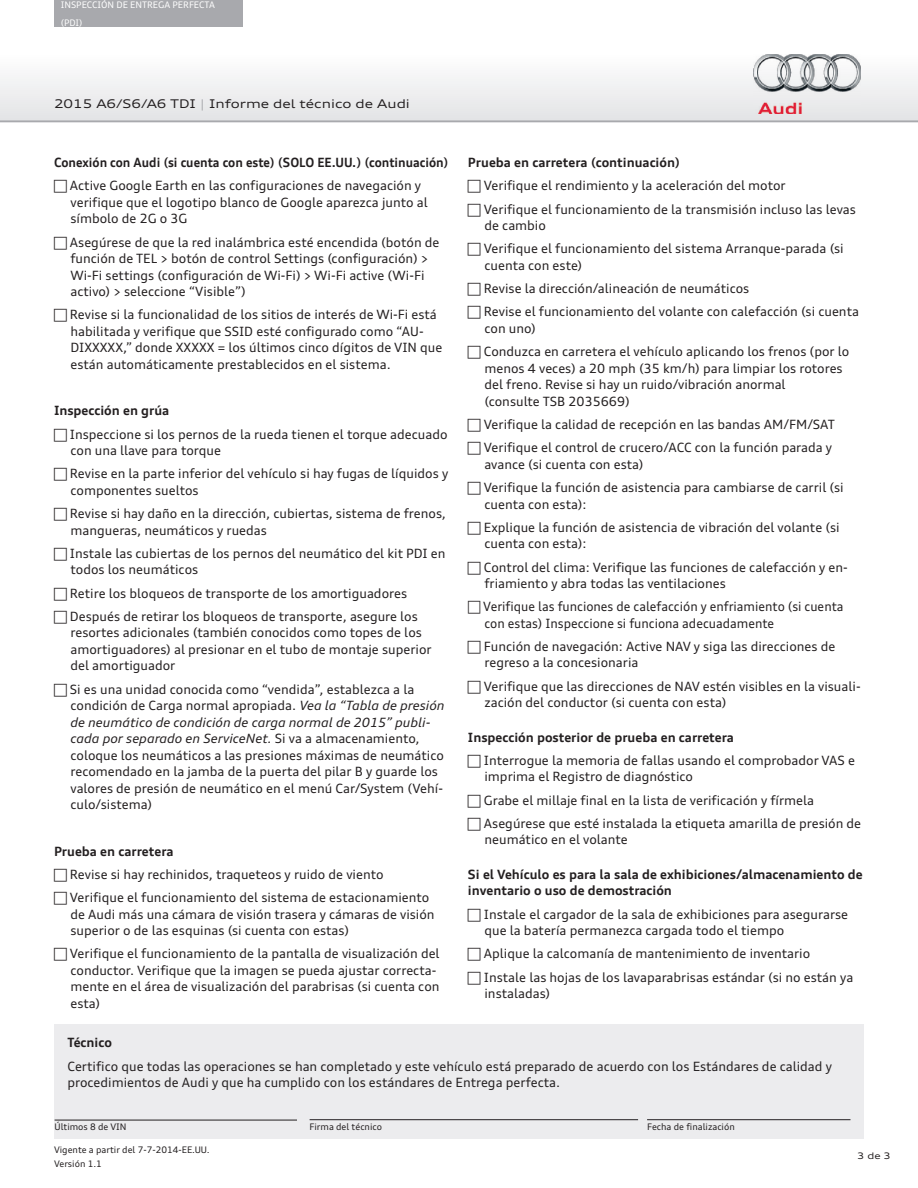
<style>
.page{position:relative;width:918px;height:1188px;background:#fff}
.page>*{position:absolute;margin:0;border:0;box-sizing:border-box;transform-origin:0 0}
.t1{font:12.75px/16.5px "Audi Type";color:#231f20}
.t2{font:700 12.75px/16.5px "Audi Type";color:#231f20}
.t3{font:12.75px/23.2px "Audi Type";color:#231f20;scale:.96 1}
.t4{font:700 12.75px "Audi Type";color:#231f20;scale:.94 1}
.t5{font:expanded 12px "Audi Type";color:#231f20}
.t6{font:9px/13.5px "Audi Type";color:#231f20}
.t7{font:9px/18px "Audi Type";color:#fff}
.t8{font:expanded 9px "Audi Type";color:#231f20}
.s1{color:#a8a9ad}
.s2{font-style:italic}
</style>
<div class="page">
<svg style="left:0;top:67px;width:918px;height:54px"></svg>
<div style="left:54px;top:0;width:189px;height:27px;background:#a8a9ad"></div>
<hr style="left:0;top:121px;width:918px;height:1px;background:#a8a9ad">
<img style="left:754px;top:54px;width:107px;height:60px">
<div style="left:54px;top:1024px;width:810px;height:114px;background:#ececee"></div>
<hr style="left:310px;top:1119px;width:328px;height:1px;background:#231f20">
<hr style="left:647px;top:1119px;width:203px;height:1px;background:#231f20">
<hr style="left:55px;top:1120px;width:242px;height:1px;background:#231f20">
<p class="t7" style="left:61px;top:-4px;width:156px">INSPECCIÓN DE ENTREGA PERFECTA (PDI)</p>
<p class="t5" style="left:54px;top:96px;width:357px">2015 A6/S6/A6 TDI <span class="s1">|</span> Informe del técnico de Audi</p>
<p class="t4" style="left:54px;top:154px;width:421px">Conexión con Audi (si cuenta con este) (SOLO EE.UU.) (continuación)</p>
<p class="t1" style="left:70px;top:177px;width:359px">Active Google Earth en las configuraciones de navegación y verifique que el logotipo blanco de Google aparezca junto al símbolo de 2G o 3G</p>
<p class="t1" style="left:70px;top:234px;width:371px">Asegúrese de que la red inalámbrica esté encendida (botón de función de TEL &gt; botón de control Settings (configuración) &gt; Wi-Fi settings (configuración de Wi-Fi) &gt; Wi-Fi active (Wi-Fi activo) &gt; seleccione “Visible”)</p>
<p class="t1" style="left:70px;top:306px;width:374px">Revise si la funcionalidad de los sitios de interés de Wi-Fi está habilitada y verifique que SSID esté configurado como “AU-DIXXXXX,” donde XXXXX = los últimos cinco dígitos de VIN que están automáticamente prestablecidos en el sistema.</p>
<p class="t2" style="left:54px;top:402px;width:117px">Inspección en grúa</p>
<p class="t1" style="left:70px;top:426px;width:379px">Inspeccione si los pernos de la rueda tienen el torque adecuado con una llave para torque</p>
<p class="t1" style="left:70px;top:465px;width:380px">Revise en la parte inferior del vehículo si hay fugas de líquidos y componentes sueltos</p>
<p class="t1" style="left:70px;top:505px;width:378px">Revise si hay daño en la dirección, cubiertas, sistema de frenos, mangueras, neumáticos y ruedas</p>
<p class="t1" style="left:70px;top:545px;width:377px">Instale las cubiertas de los pernos del neumático del kit PDI en todos los neumáticos</p>
<p class="t1" style="left:70px;top:581px;width:349px;line-height:23.2px">Retire los bloqueos de transporte de los amortiguadores<br>Después de retirar los bloqueos de transporte, asegure los</p>
<p class="t1" style="left:70px;top:625px;width:363px">resortes adicionales (también conocidos como topes de los amortiguadores) al presionar en el tubo de montaje superior del amortiguador</p>
<p class="t1" style="left:70px;top:681px;width:376px">Si es una unidad conocida como “vendida”, establezca a la condición de Carga normal apropiada. <span class="s2">Vea la “Tabla de presión de neumático de condición de carga normal de 2015” publi&shy;cada por separado en ServiceNet.</span> Si va a almacenamiento, coloque los neumáticos a las presiones máximas de neumático recomendado en la jamba de la puerta del pilar B y guarde los valores de presión de neumático en el menú Car/System (Vehí&shy;culo/sistema)</p>
<p class="t2" style="left:54px;top:843px;width:121px">Prueba en carretera</p>
<p class="t1" style="left:70px;top:863px;width:361px;line-height:23.2px">Revise si hay rechinidos, traqueteos y ruido de viento<br>Verifique el funcionamiento del sistema de estacionamiento</p>
<p class="t1" style="left:70px;top:906px;width:366px">de Audi más una cámara de visión trasera y cámaras de visión superior o de las esquinas (si cuenta con estas)</p>
<p class="t1" style="left:70px;top:946px;width:371px">Verifique el funcionamiento de la pantalla de visualización del conductor. Verifique que la imagen se pueda ajustar correcta&shy;mente en el área de visualización del parabrisas (si cuenta con esta)</p>
<p class="t2" style="left:468px;top:154px;width:214px">Prueba en carretera (continuación)</p>
<p class="t1" style="left:484px;top:174px;width:374px;line-height:23.2px">Verifique el rendimiento y la aceleración del motor<br>Verifique el funcionamiento de la transmisión incluso las levas</p>
<p class="t1" style="left:484px;top:214px;width:361px;line-height:23.2px">de cambio<br>Verifique el funcionamiento del sistema Arranque-parada (si</p>
<p class="t1" style="left:484px;top:254px;width:377px;line-height:23.2px">cuenta con este)<br>Revise la dirección/alineación de neumáticos<br>Revise el funcionamiento del volante con calefacción (si cuenta</p>
<p class="t1" style="left:484px;top:317px;width:367px;line-height:23.2px">con uno)<br>Conduzca en carretera el vehículo aplicando los frenos (por lo</p>
<p class="t1" style="left:484px;top:360px;width:360px">menos 4 veces) a 20 mph (35 km/h) para limpiar los rotores del freno. Revise si hay un ruido/vibración anormal (consulte TSB 2035669)</p>
<p class="t1" style="left:484px;top:413px;width:353px;line-height:23.2px">Verifique la calidad de recepción en las bandas AM/FM/SAT<br>Verifique el control de crucero/ACC con la función parada y</p>
<p class="t1" style="left:484px;top:452px;width:361px;line-height:23.2px">avance (si cuenta con esta)<br>Verifique la función de asistencia para cambiarse de carril (si</p>
<p class="t1" style="left:484px;top:492px;width:357px;line-height:23.2px">cuenta con esta):<br>Explique la función de asistencia de vibración del volante (si</p>
<p class="t1" style="left:484px;top:532px;width:365px;line-height:23.2px">cuenta con esta):<br>Control del clima: Verifique las funciones de calefacción y en-</p>
<p class="t1" style="left:483px;top:572px;width:362px;line-height:23.1px">friamiento y abra todas las ventilaciones<br>Verifique las funciones de calefacción y enfriamiento (si cuenta</p>
<p class="t3" style="left:484px;top:611px;width:368px">con estas) Inspeccione si funciona adecuadamente<br>Función de navegación: Active NAV y siga las direcciones de</p>
<p class="t1" style="left:484px;top:651px;width:378px;line-height:23.2px">regreso a la concesionaria<br>Verifique que las direcciones de NAV estén visibles en la visuali-</p>
<p class="t1" style="left:484px;top:694px;width:243px">zación del conductor (si cuenta con esta)</p>
<p class="t2" style="left:468px;top:729px;width:268px">Inspección posterior de prueba en carretera</p>
<p class="t1" style="left:484px;top:752px;width:373px">Interrogue la memoria de fallas usando el comprobador VAS e imprima el Registro de diagnóstico</p>
<p class="t1" style="left:484px;top:788px;width:379px;line-height:23.2px">Grabe el millaje final en la lista de verificación y fírmela<br>Asegúrese que esté instalada la etiqueta amarilla de presión de</p>
<p class="t1" style="left:484px;top:831px;width:145px">neumático en el volante</p>
<p class="t2" style="left:468px;top:866px;width:396px">Si el Vehículo es para la sala de exhibiciones/almacenamiento de inventario o uso de demostración</p>
<p class="t1" style="left:484px;top:906px;width:366px">Instale el cargador de la sala de exhibiciones para asegurarse que la batería permanezca cargada todo el tiempo</p>
<p class="t1" style="left:484px;top:942px;width:371px;line-height:23.2px">Aplique la calcomanía de mantenimiento de inventario<br>Instale las hojas de los lavaparabrisas estándar (si no están ya</p>
<p class="t1" style="left:484px;top:985px;width:67px">instaladas)</p>
<p class="t2" style="left:68px;top:1034px;width:46px">Técnico</p>
<p class="t1" style="left:68px;top:1058px;width:766px">Certifico que todas las operaciones se han completado y este vehículo está preparado de acuerdo con los Estándares de calidad y procedimientos de Audi y que ha cumplido con los estándares de Entrega perfecta.</p>
<p class="t6" style="left:55px;top:1120px;width:73px">Últimos 8 de VIN</p>
<p class="t6" style="left:310px;top:1120px;width:74px">Firma del técnico</p>
<p class="t6" style="left:647px;top:1120px;width:89px">Fecha de finalización</p>
<p class="t6" style="left:54px;top:1143px;width:157px">Vigente a partir del 7-7-2014-EE.UU.<br>Versión 1.1</p>
<p class="t8" style="left:857px;top:1149px;width:35px">3 de 3</p>
</div>
